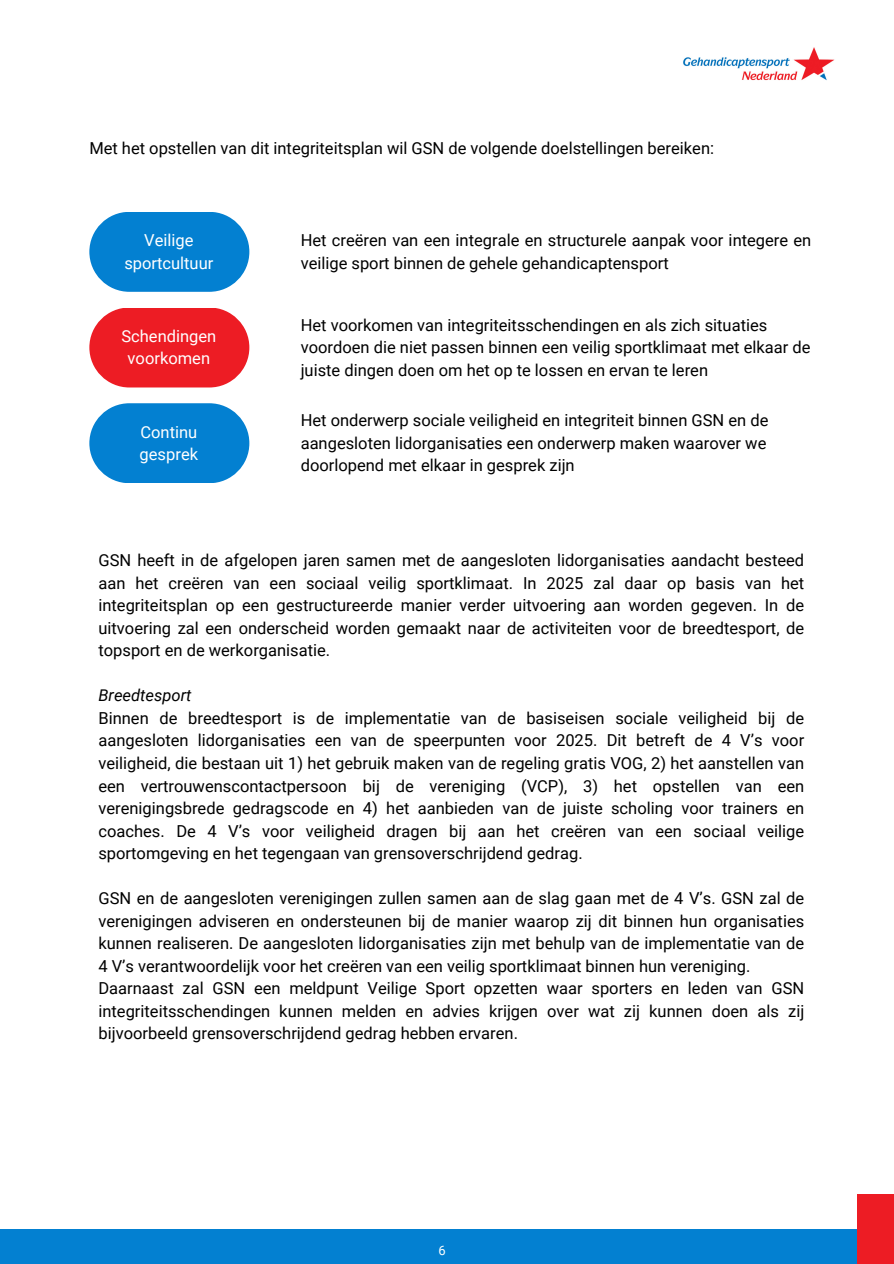
<style>
.page{position:relative;width:894px;height:1264px;background:#fff}
.page>*{position:absolute;margin:0;border:0;box-sizing:border-box;transform-origin:0 0}
.t1{font:16.5px/22.5px "Roboto";color:#000}
.t2{font:16.5px/22.5px "Roboto";color:#fff;text-align:center}
.t3{font:12.9px "Roboto";color:#fff}
.s1{font-style:italic}
</style>
<div class="page">
<div style="left:89px;top:212px;width:160px;height:80px;background:#0380d1;border-radius:40px"></div>
<div style="left:89px;top:307px;width:160px;height:80px;background:#ed1c24;border-radius:40px"></div>
<div style="left:89px;top:403px;width:160px;height:80px;background:#0380d1;border-radius:40px"></div>
<div style="left:0;top:1229px;width:893px;height:34px;background:#0380d1"></div>
<div style="left:856px;top:1194px;width:37px;height:69px;background:#ed1c24"></div>
<img style="left:683px;top:47px;width:152px;height:34px">
<h1 class="t1" style="left:89px;top:137px;width:626px">Met het opstellen van dit integriteitsplan wil GSN de volgende doelstellingen bereiken:</h1>
<p class="t2" style="left:124px;top:229px;width:90px">Veilige sportcultuur</p>
<h1 class="t2" style="left:121px;top:325px;width:96px">Schendingen voorkomen</h1>
<h1 class="t2" style="left:140px;top:421px;width:60px;text-align:left">Continu gesprek</h1>
<h1 class="t1" style="left:300px;top:229px;width:512px">Het creëren van een integrale en structurele aanpak voor integere en veilige sport binnen de gehele gehandicaptensport</h1>
<h1 class="t1" style="left:300px;top:314px;width:511px">Het voorkomen van integriteitsschendingen en als zich situaties voordoen die niet passen binnen een veilig sportklimaat met elkaar de juiste dingen doen om het op te lossen en ervan te leren</h1>
<h1 class="t1" style="left:300px;top:409px;width:469px">Het onderwerp sociale veiligheid en integriteit binnen GSN en de aangesloten lidorganisaties een onderwerp maken waarover we doorlopend met elkaar in gesprek zijn</h1>
<h1 class="t1" style="left:98px;top:549px;width:707px;text-align:justify">GSN heeft in de afgelopen jaren samen met de aangesloten lidorganisaties aandacht besteed aan het creëren van een sociaal veilig sportklimaat. In 2025 zal daar op basis van het integriteitsplan op een gestructureerde manier verder uitvoering aan worden gegeven. In de uitvoering zal een onderscheid worden gemaakt naar de activiteiten voor de breedtesport, de topsport en de werkorganisatie.</h1>
<h1 class="t1" style="left:98px;top:684px;width:707px"><span class="s1">Breedtesport<br></span>Binnen de breedtesport is de implementatie van de basiseisen sociale veiligheid bij de aangesloten lidorganisaties een van de speerpunten voor 2025. Dit betreft de 4 V’s voor veiligheid, die bestaan uit 1) het gebruik maken van de regeling gratis VOG, 2) het aanstellen van een vertrouwenscontactpersoon bij de vereniging (VCP), 3) het opstellen van een verenigingsbrede gedragscode en 4) het aanbieden van de juiste scholing voor trainers en coaches. De 4 V’s voor veiligheid dragen bij aan het creëren van een sociaal veilige sportomgeving en het tegengaan van grensoverschrijdend gedrag.</h1>
<h1 class="t1" style="left:98px;top:887px;width:707px">GSN en de aangesloten verenigingen zullen samen aan de slag gaan met de 4 V’s. GSN zal de verenigingen adviseren en ondersteunen bij de manier waarop zij dit binnen hun organisaties kunnen realiseren. De aangesloten lidorganisaties zijn met behulp van de implementatie van de 4 V’s verantwoordelijk voor het creëren van een veilig sportklimaat binnen hun vereniging.<br>Daarnaast zal GSN een meldpunt Veilige Sport opzetten waar sporters en leden van GSN integriteitsschendingen kunnen melden en advies krijgen over wat zij kunnen doen als zij bijvoorbeeld grensoverschrijdend gedrag hebben ervaren.</h1>
<h1 class="t3" style="left:438px;top:1242px;width:9px">6</h1>
</div>
